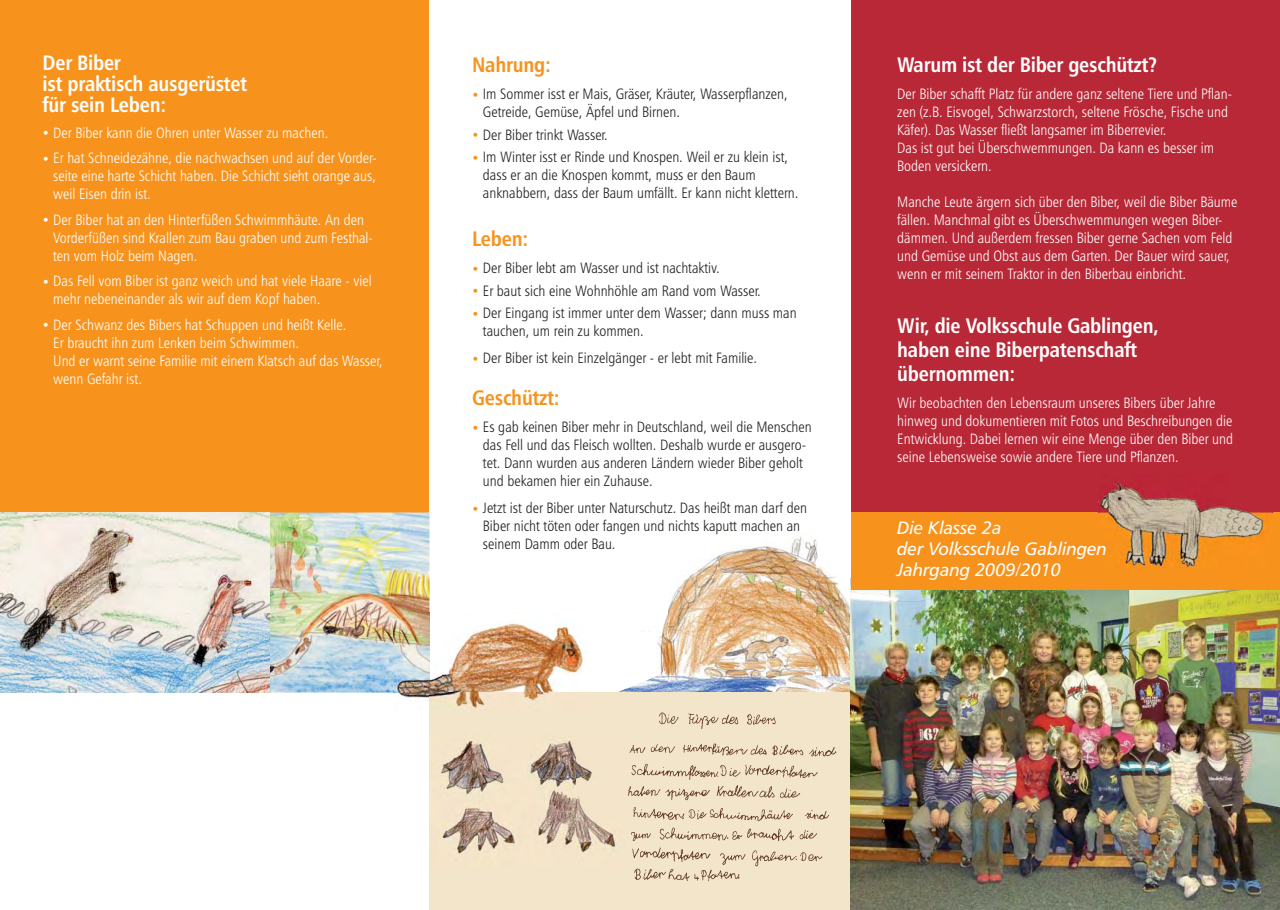
<style>
.page{position:relative;width:1280px;height:910px;background:#fff}
.page>*{position:absolute;margin:0;border:0;box-sizing:border-box;transform-origin:0 0}
.t1{font:21px/21px "Humanist 777 BT Bold Condensed B";letter-spacing:-.01em;color:#fff}
.t2{font:21px "Humanist 777 BT Bold Condensed B";letter-spacing:-.01em;color:#f7931d}
.t3{font:18px/21px "Humanist 777 BT Italic B";letter-spacing:-.01em;color:#fff}
.t4{font:15px/18px "Humanist 777 BT Light Condensed B";color:#fff}
.t5{font:15px/18px "Humanist 777 BT Light Condensed B";color:#231f20}
.s1{font-family:"Humanist 777 BT Extra Black B";font-size:18px}
.s2{font-family:"Humanist 777 BT Extra Black B";font-size:18px;color:#f7931d}
</style>
<div class="page">
<div style="left:0;top:0;width:429px;height:530px;background:#f7931d"></div>
<div style="left:851px;top:0;width:429px;height:521px;background:#b82837"></div>
<img style="left:685px;top:536px;width:142px;height:40px">
<img style="left:649px;top:576px;width:201px;height:101px">
<img style="left:815px;top:677px;width:35px;height:16px">
<img style="left:618px;top:677px;width:197px;height:16px">
<img style="left:269px;top:513px;width:160px;height:180px">
<div style="left:429px;top:693px;width:421px;height:217px;background:#f3e5ca"></div>
<img style="left:441px;top:740px;width:174px;height:114px">
<img style="left:628px;top:712px;width:208px;height:169px">
<img style="left:0;top:513px;width:269px;height:180px">
<img style="left:850px;top:578px;width:430px;height:332px">
<div style="left:851px;top:513px;width:429px;height:77px;background:#f7931d"></div>
<img style="left:1099px;top:479px;width:173px;height:89px">
<img style="left:1099px;top:542px;width:7px;height:17px">
<img style="left:442px;top:623px;width:146px;height:70px">
<img style="left:399px;top:675px;width:43px;height:23px">
<img style="left:394px;top:613px;width:36px;height:80px">
<img style="left:429px;top:693px;width:115px;height:16px">
<h1 class="t1" style="left:43px;top:53px;width:206px">Der Biber<br>ist praktisch ausgerüstet für sein Leben:</h1>
<p class="t4" style="left:43px;top:120px;width:336px;line-height:25.5px"><span class="s1">·</span> Der Biber kann die Ohren unter Wasser zu machen.<br><span class="s1">·</span> Er hat Schneidezähne, die nachwachsen und auf der Vorder-</p>
<p class="t4" style="left:53px;top:168px;width:324px">seite eine harte Schicht haben. Die Schicht sieht orange aus, weil Eisen drin ist.</p>
<p class="t4" style="left:53px;top:211px;width:321px;text-indent:-11px"><span class="s1">·</span> Der Biber hat an den Hinterfüßen Schwimmhäute. An den<br>Vorderfüßen sind Krallen zum Bau graben und zum Festhal&shy;ten vom Holz beim Nagen.</p>
<p class="t4" style="left:53px;top:273px;width:320px;text-indent:-11px"><span class="s1">·</span> Das Fell vom Biber ist ganz weich und hat viele Haare - viel mehr nebeneinander als wir auf dem Kopf haben.</p>
<p class="t4" style="left:53px;top:316px;width:331px;text-indent:-11px"><span class="s1">·</span> Der Schwanz des Bibers hat Schuppen und heißt Kelle.<br>Er braucht ihn zum Lenken beim Schwimmen.<br>Und er warnt seine Familie mit einem Klatsch auf das Wasser, wenn Gefahr ist.</p>
<h1 class="t2" style="left:472px;top:54px;width:80px">Nahrung:</h1>
<p class="t5" style="left:483px;top:86px;width:306px;text-indent:-11px"><span class="s2">·</span> Im Sommer isst er Mais, Gräser, Kräuter, Wasserpflanzen,<br>Getreide, Gemüse, Äpfel und Birnen.</p>
<p class="t5" style="left:472px;top:124px;width:317px;line-height:22.5px"><span class="s2">·</span> Der Biber trinkt Wasser.<br><span class="s2">·</span> Im Winter isst er Rinde und Knospen. Weil er zu klein ist,</p>
<p class="t5" style="left:483px;top:167px;width:317px">dass er an die Knospen kommt, muss er den Baum anknabbern, dass der Baum umfällt. Er kann nicht klettern.</p>
<h1 class="t2" style="left:472px;top:228px;width:58px">Leben:</h1>
<p class="t5" style="left:472px;top:257px;width:326px;line-height:22.5px"><span class="s2">·</span> Der Biber lebt am Wasser und ist nachtaktiv.<br><span class="s2">·</span> Er baut sich eine Wohnhöhle am Rand vom Wasser.<br><span class="s2">·</span> Der Eingang ist immer unter dem Wasser; dann muss man</p>
<p class="t5" style="left:472px;top:318px;width:287px;line-height:27px;text-indent:11px">tauchen, um rein zu kommen.<br><span class="s2">·</span> Der Biber ist kein Einzelgänger - er lebt mit Familie.</p>
<h1 class="t2" style="left:472px;top:387px;width:89px">Geschützt:</h1>
<p class="t5" style="left:483px;top:419px;width:330px;text-indent:-11px"><span class="s2">·</span> Es gab keinen Biber mehr in Deutschland, weil die Menschen das Fell und das Fleisch wollten. Deshalb wurde er ausgero&shy;tet. Dann wurden aus anderen Ländern wieder Biber geholt und bekamen hier ein Zuhause.</p>
<p class="t5" style="left:483px;top:500px;width:326px;text-indent:-11px"><span class="s2">·</span> Jetzt ist der Biber unter Naturschutz. Das heißt man darf den<br>Biber nicht töten oder fangen und nichts kaputt machen an seinem Damm oder Bau.</p>
<h1 class="t1" style="left:897px;top:55px;width:262px">Warum ist der Biber geschützt?</h1>
<p class="t4" style="left:897px;top:86px;width:336px">Der Biber schafft Platz für andere ganz seltene Tiere und Pflan&shy;zen (z.B. Eisvogel, Schwarzstorch, seltene Frösche, Fische und Käfer). Das Wasser fließt langsamer im Biberrevier.<br>Das ist gut bei Überschwemmungen. Da kann es besser im Boden versickern.</p>
<p class="t4" style="left:897px;top:194px;width:342px">Manche Leute ärgern sich über den Biber, weil die Biber Bäume fällen. Manchmal gibt es Überschwemmungen wegen Biber&shy;dämmen. Und außerdem fressen Biber gerne Sachen vom Feld und Gemüse und Obst aus dem Garten. Der Bauer wird sauer, wenn er mit seinem Traktor in den Biberbau einbricht.</p>
<h1 class="t1" style="left:897px;top:315px;width:263px;line-height:24px">Wir, die Volksschule Gablingen, haben eine Biberpatenschaft übernommen:</h1>
<p class="t4" style="left:897px;top:395px;width:337px">Wir beobachten den Lebensraum unseres Bibers über Jahre hinweg und dokumentieren mit Fotos und Beschreibungen die Entwicklung. Dabei lernen wir eine Menge über den Biber und seine Lebensweise sowie andere Tiere und Pflanzen.</p>
<p class="t3" style="left:897px;top:518px;width:211px">Die Klasse 2a<br>der Volksschule Gablingen<br>Jahrgang 2009/2010</p>
</div>
